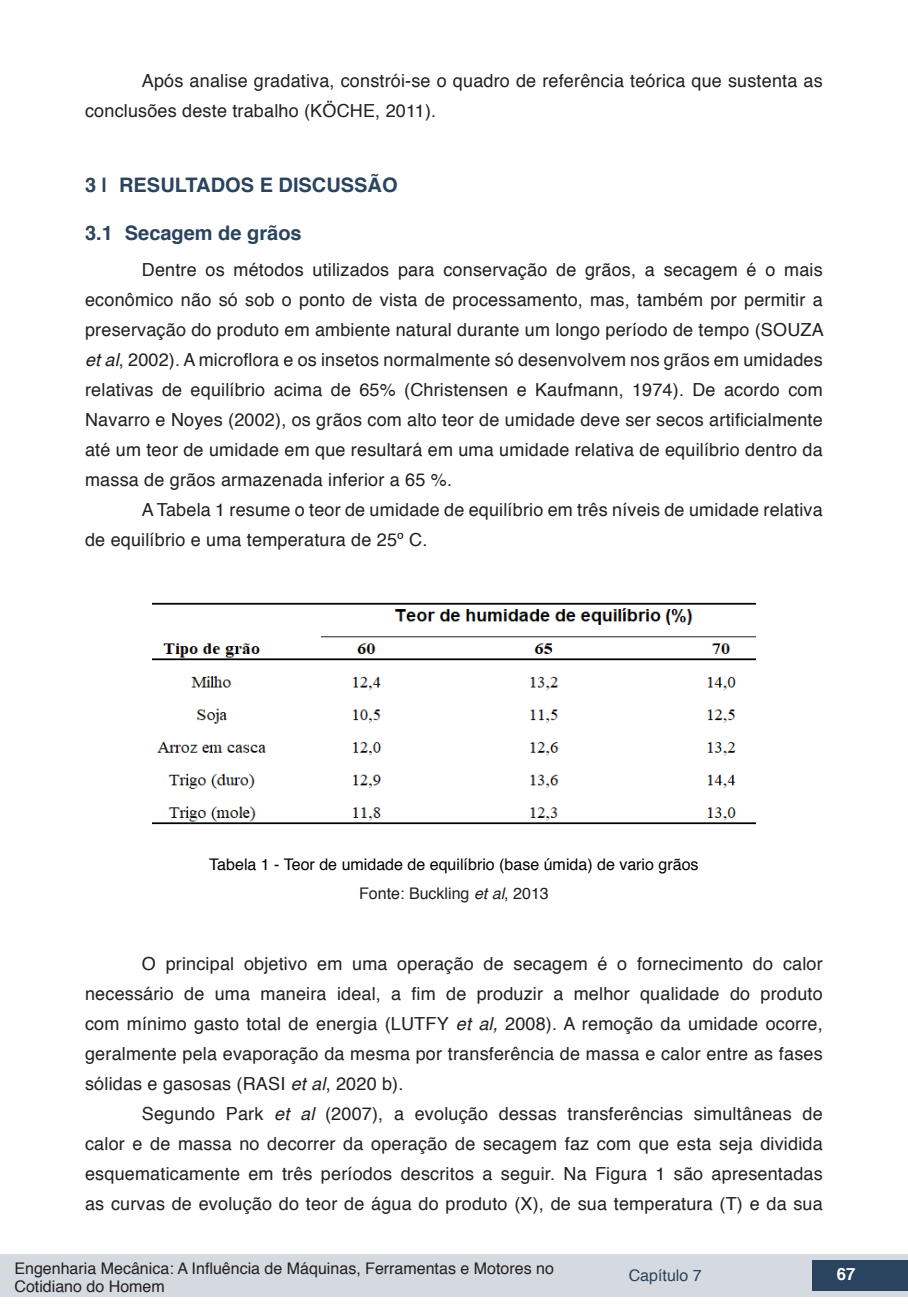
<style>
.page{position:relative;width:908px;height:1304px;background:#fff}
.page>*{position:absolute;margin:0;border:0;box-sizing:border-box;transform-origin:0 0}
.t1{font:700 20px "Helvetica";color:#2a435e}
.txt{font:18px/30px "Helvetica";letter-spacing:.01em;color:#231f20;text-align:justify}
.t2{font:700 16.8px "Helvetica";color:#fff}
.fonte_tab_gra_imag{font:16px/18.2px "Helvetica";color:#231f20}
.info_tab_graf_imag{font:16px "Helvetica";color:#000}
.t3{font:16px "Helvetica";color:#2a435e}
.s1{font-style:italic}
</style>
<div class="page">
<div style="left:0;top:1254px;width:906px;height:43px;background:#d4dadf"></div>
<div style="left:812px;top:1261px;width:95px;height:30px;background:#2a435e"></div>
<img style="left:152px;top:602px;width:603px;height:223px">
<p class="txt" style="left:85px;top:66px;width:738px;text-indent:57px">Após analise gradativa, constrói-se o quadro de referência teórica que sustenta as conclusões deste trabalho (KÖCHE, 2011).</p>
<p class="t1" style="left:85px;top:169px;width:314px">3 | RESULTADOS E DISCUSSÃO</p>
<p class="t1" style="left:85px;top:217px;width:218px">3.1 Secagem de grãos</p>
<p class="txt" style="left:85px;top:255px;width:739px;text-indent:57px">Dentre os métodos utilizados para conservação de grãos, a secagem é o mais econômico não só sob o ponto de vista de processamento, mas, também por permitir a preservação do produto em ambiente natural durante um longo período de tempo (SOUZA <span class="s1">et al</span>, 2002). A microflora e os insetos normalmente só desenvolvem nos grãos em umidades relativas de equilíbrio acima de 65% (Christensen e Kaufmann, 1974). De acordo com Navarro e Noyes (2002), os grãos com alto teor de umidade deve ser secos artificialmente até um teor de umidade em que resultará em uma umidade relativa de equilíbrio dentro da massa de grãos armazenada inferior a 65 %.</p>
<p class="txt" style="left:85px;top:495px;width:738px;text-indent:57px">A Tabela 1 resume o teor de umidade de equilíbrio em três níveis de umidade relativa de equilíbrio e uma temperatura de 25º C.</p>
<p class="info_tab_graf_imag" style="left:209px;top:852px;width:490px">Tabela 1 - Teor de umidade de equilíbrio (base úmida) de vario grãos</p>
<p class="fonte_tab_gra_imag" style="left:359px;top:885px;width:191px">Fonte: Buckling <span class="s1">et al</span>, 2013</p>
<p class="txt" style="left:85px;top:950px;width:738px;text-indent:57px">O principal objetivo em uma operação de secagem é o fornecimento do calor necessário de uma maneira ideal, a fim de produzir a melhor qualidade do produto com mínimo gasto total de energia (LUTFY <span class="s1">et al,</span> 2008). A remoção da umidade ocorre, geralmente pela evaporação da mesma por transferência de massa e calor entre as fases sólidas e gasosas (RASI <span class="s1">et al</span>, 2020 b).</p>
<p class="txt" style="left:85px;top:1100px;width:738px;text-indent:57px">Segundo Park <span class="s1">et al</span> (2007), a evolução dessas transferências simultâneas de calor e de massa no decorrer da operação de secagem faz com que esta seja dividida esquematicamente em três períodos descritos a seguir. Na Figura 1 são apresentadas as curvas de evolução do teor de água do produto (X), de sua temperatura (T) e da sua</p>
<p class="fonte_tab_gra_imag" style="left:14px;top:1259px;width:540px">Engenharia Mecânica: A Influência de Máquinas, Ferramentas e Motores no<br>Cotidiano do Homem</p>
<p class="t3" style="left:628px;top:1263px;width:74px">Capítulo 7</p>
<p class="t2" style="left:836px;top:1261px;width:20px">67</p>
</div>
